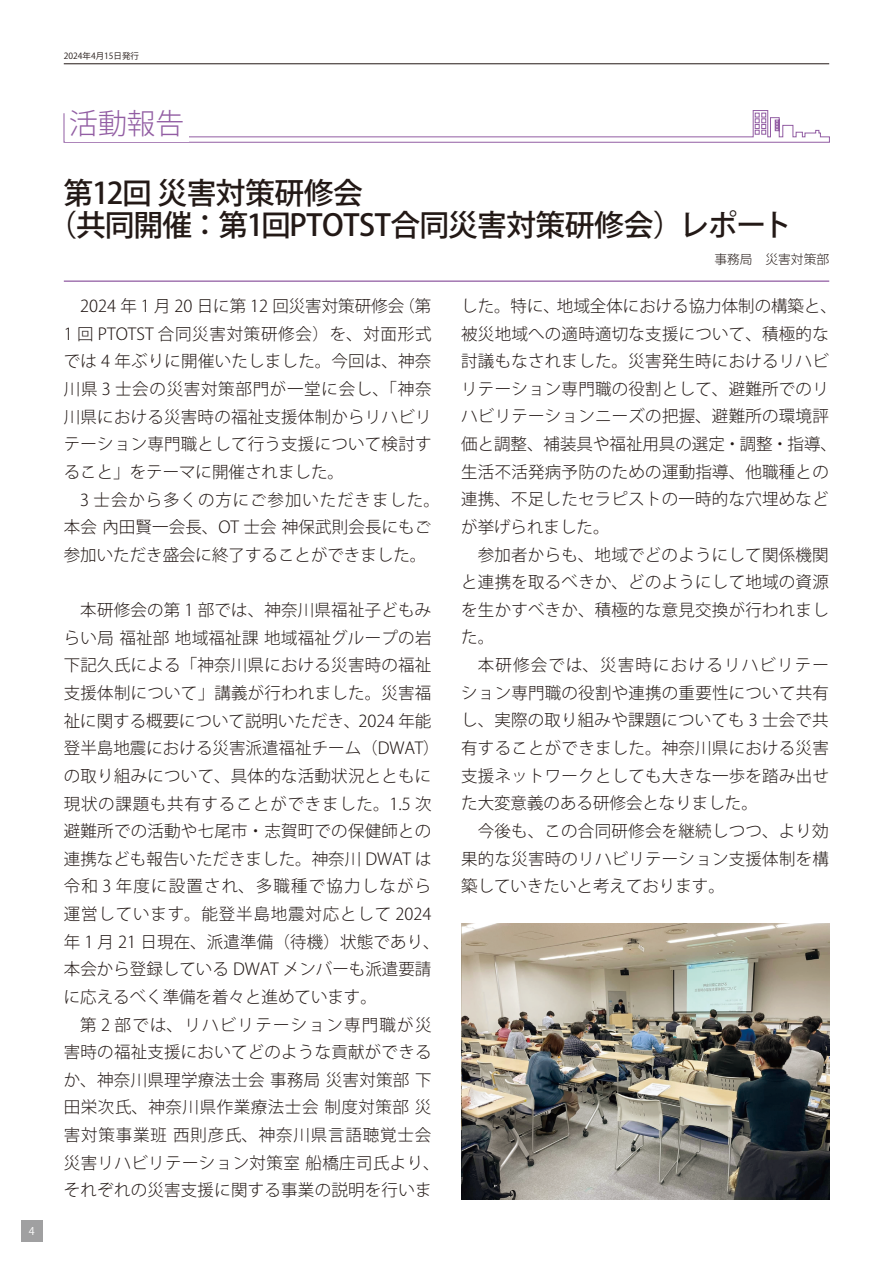
<style>
.page{position:relative;width:893px;height:1263px;background:#fff}
.page>*{position:absolute;margin:0;border:0;box-sizing:border-box;transform-origin:0 0}
.t1{font:500 29.7px/32px "Koz Go Pro";letter-spacing:-.025em;color:#231916}
.t2{font:300 28.65px "Koz Go Pro";color:#925da3}
.t3{font:300 16.5px/27.6px "Koz Go Pro";letter-spacing:.015em;color:#231916;text-align:justify}
.t4{font:300 12.75px "Koz Go Pro";color:#231916}
.t5{font:10.65px "Koz Go Pro";color:#fff}
.t6{font:8.55px "Koz Go Pro";color:#231916}
</style>
<div class="page">
<div style="left:21px;top:1220px;width:22px;height:22px;background:#a0a0a1"></div>
<hr style="left:64px;top:64px;width:765px;height:1px;background:#231916">
<svg style="left:64px;top:110px;width:766px;height:33px"></svg>
<div style="left:65px;top:105px;width:123px;height:37px;background:#fff"></div>
<hr style="left:64px;top:280px;width:765px;height:2px;background:#925da3">
<img style="left:461px;top:923px;width:368px;height:276px">
<p class="t5" style="left:29px;top:1224px;width:7px">4</p>
<p class="t6" style="left:64px;top:51px;width:77px">2024年4月15日発行</p>
<h2 class="t2" style="left:69px;top:105px;width:116px">活動報告</h2>
<h1 class="t1" style="left:47px;top:179px;width:746px;text-indent:16px">第12回 災害対策研修会<br>（共同開催：第1回PTOTST合同災害対策研修会）レポート</h1>
<p class="t4" style="left:714px;top:251px;width:116px">事務局　災害対策部</p>
<p class="t3" style="left:64px;top:292px;width:369px;text-indent:16px">2024 年 1 月 20 日に第 12 回災害対策研修会（第1 回 PTOTST 合同災害対策研修会）を、対面形式では 4 年ぶりに開催いたしました。今回は、神奈川県 3 士会の災害対策部門が一堂に会し、「神奈川県における災害時の福祉支援体制からリハビリテーション専門職として行う支援について検討すること」をテーマに開催されました。</p>
<p class="t3" style="left:64px;top:486px;width:377px;text-align:left;text-indent:16px">3 士会から多くの方にご参加いただきました。本会 內田賢一会長、OT 士会 神保武則会長にもご参加いただき盛会に終了することができました。</p>
<p class="t3" style="left:64px;top:596px;width:377px;text-align:left;text-indent:16px">本研修会の第 1 部では、神奈川県福祉子どもみらい局 福祉部 地域福祉課 地域福祉グループの岩下記久氏による「神奈川県における災害時の福祉支援体制について」講義が行われました。災害福祉に関する概要について説明いただき、2024 年能登半島地震における災害派遣福祉チーム（DWAT）の取り組みについて、具体的な活動状況とともに現状の課題も共有することができました。1.5 次避難所での活動や七尾市・志賀町での保健師との連携なども報告いただきました。神奈川 DWAT は令和 3 年度に設置され、多職種で協力しながら運営しています。能登半島地震対応として 2024年 1 月 21 日現在、派遣準備（待機）状態であり、本会から登録している DWAT メンバーも派遣要請に応えるべく準備を着々と進めています。</p>
<p class="t3" style="left:64px;top:1011px;width:377px;text-align:center">第 2 部では、リハビリテーション専門職が災<br>害時の福祉支援においてどのような貢献ができるか、神奈川県理学療法士会 事務局 災害対策部 下田栄次氏、神奈川県作業療法士会 制度対策部 災害対策事業班 西則彦氏、神奈川県言語聴覚士会災害リハビリテーション対策室 船橋庄司氏より、それぞれの災害支援に関する事業の説明を行いま</p>
<p class="t3" style="left:461px;top:292px;width:377px;text-align:left">した。特に、地域全体における協力体制の構築と、被災地域への適時適切な支援について、積極的な討議もなされました。災害発生時におけるリハビリテーション専門職の役割として、避難所でのリハビリテーションニーズの把握、避難所の環境評価と調整、補装具や福祉用具の選定・調整・指導、生活不活発病予防のための運動指導、他職種との連携、不足したセラピストの一時的な穴埋めなどが挙げられました。</p>
<p class="t3" style="left:461px;top:541px;width:369px;text-indent:16px">参加者からも、地域でどのようにして関係機関と連携を取るべきか、どのようにして地域の資源を生かすべきか、積極的な意見交換が行われました。</p>
<p class="t3" style="left:461px;top:651px;width:369px;text-indent:16px">本研修会では、災害時におけるリハビリテーション専門職の役割や連携の重要性について共有し、実際の取り組みや課題についても 3 士会で共有することができました。神奈川県における災害支援ネットワークとしても大きな一歩を踏み出せた大変意義のある研修会となりました。</p>
<p class="t3" style="left:461px;top:817px;width:369px;text-indent:16px">今後も、この合同研修会を継続しつつ、より効果的な災害時のリハビリテーション支援体制を構築していきたいと考えております。</p>
</div>
